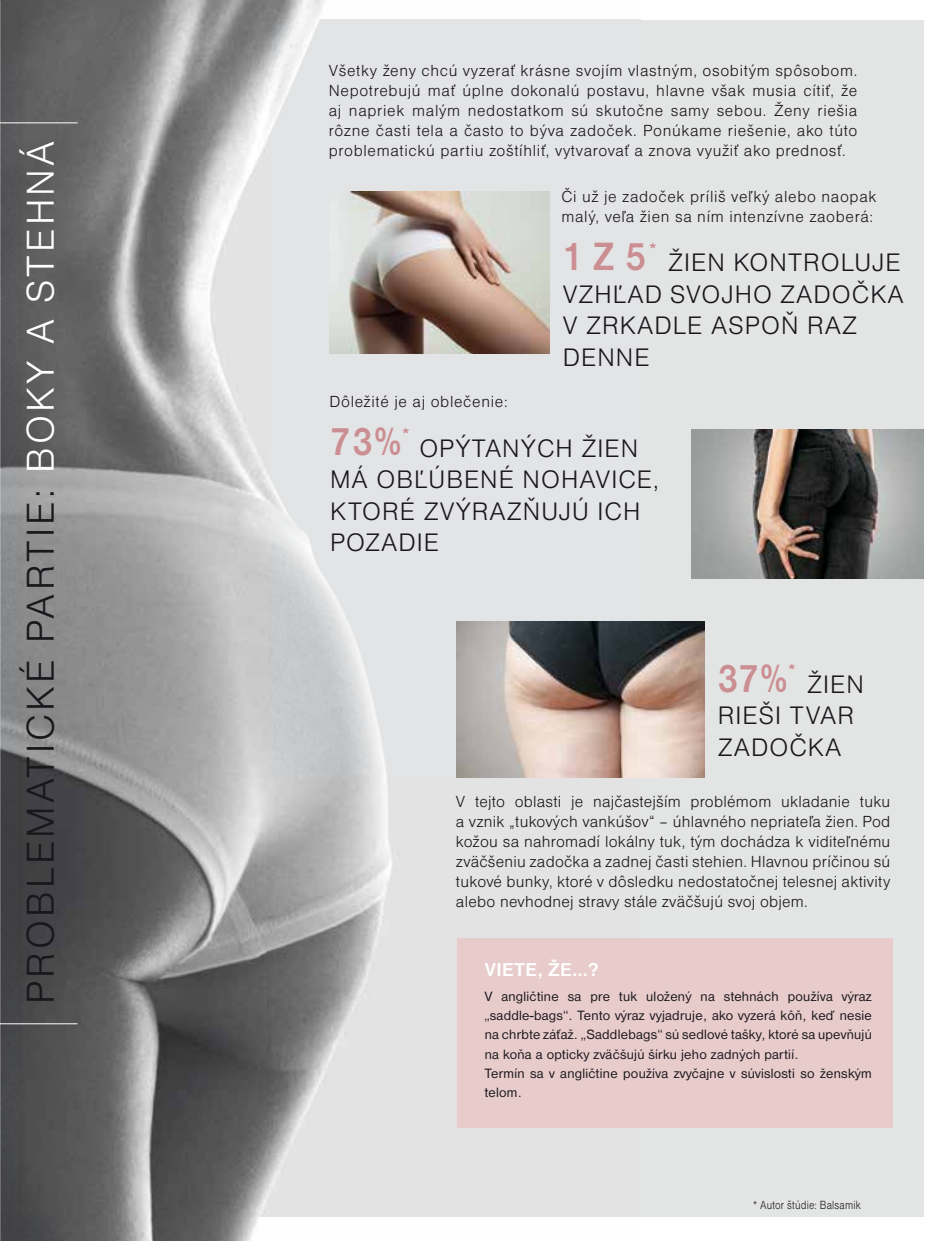
<style>
.page{position:relative;width:943px;height:1241px;background:#fff}
.page>*{position:absolute;margin:0;border:0;box-sizing:border-box;transform-origin:0 0}
.t1{font:700 40.95px "Nimbus San DEE";color:#cb8e92;scale:.85 1}
.t2{font:40.25px "Nimbus San DEE Ligh";letter-spacing:.08em;color:#1a171c}
.t3{font:26.25px/31.5px "Nimbus San DEE Ligh";letter-spacing:.04em;color:#1a171c}
.t4{font:700 19.25px "Nimbus San DEE";letter-spacing:.02em;color:#fff}
.t5{font:16.62px/19.9px "Nimbus San DEE Ligh";letter-spacing:.04em;color:#1a171c;text-align:justify}
.t6{font:700 16.28px "Nimbus San DEE";color:#cb8e92;scale:1.16 1}
.t7{font:14px/19.2px "Nimbus San DEE";letter-spacing:.02em;color:#1a171c}
.t8{font:12.25px "Nimbus San DEE Ligh";letter-spacing:.02em;color:#1a171c;scale:.85 1}
.s1{color:#fff}
</style>
<div class="page">
<div style="left:19px;top:20px;width:904px;height:1196px;background:#e3e4e4"></div>
<img style="left:1px;top:0;width:639px;height:61px">
<img style="left:1px;top:61px;width:57px;height:1179px">
<img style="left:58px;top:1216px;width:582px;height:24px">
<img style="left:19px;top:20px;width:621px;height:1196px">
<img style="left:329px;top:191px;width:220px;height:162px">
<img style="left:691px;top:429px;width:232px;height:149px">
<img style="left:456px;top:621px;width:248px;height:156px">
<div style="left:457px;top:937px;width:435px;height:190px;background:#e8cccc"></div>
<img style="left:0;top:0;width:1px;height:62px">
<img style="left:0;top:61px;width:1px;height:1179px">
<svg style="left:0;top:0;width:12px;height:1px"></svg>
<svg style="left:0;top:1239px;width:12px;height:2px"></svg>
<hr style="left:0;top:122px;width:78px;height:1px;background:#fff">
<hr style="left:0;top:1023px;width:78px;height:1px;background:#fff">
<h2 class="t2" style="left:18px;top:1004px;width:864px;rotate:-90deg">PROBLEMATICKÉ PARTIE: <span class="s1">BOKY A STEHNÁ</span></h2>
<p class="t5" style="left:329px;top:60px;width:530px">Všetky ženy chcú vyzerať krásne svojím vlastným, osobitým spôsobom.<br>Nepotrebujú mať úplne dokonalú postavu, hlavne však musia cítiť, že aj napriek malým nedostatkom sú skutočne samy sebou. Ženy riešia rôzne časti tela a často to býva zadoček. Ponúkame riešenie, ako túto problematickú partiu zoštíhliť, vytvarovať a znova využiť ako prednosť.</p>
<p class="t5" style="left:329px;top:392px;width:180px">Dôležité je aj oblečenie:</p>
<p class="t5" style="left:561px;top:187px;width:316px">Či už je zadoček príliš veľký alebo naopak malý, veľa žien sa ním intenzívne zaoberá:</p>
<h3 class="t3" style="left:562px;top:247px;width:343px;text-indent:105px">ŽIEN KONTROLUJE<br>VZHĽAD SVOJHO ZADOČKA<br>V ZRKADLE ASPOŇ RAZ<br>DENNE</h3>
<h1 class="t1" style="left:561px;top:233px;width:101px">1 Z 5</h1>
<p class="t6" style="left:649px;top:239px;width:8px">*</p>
<h1 class="t1" style="left:329px;top:418px;width:86px">73%</h1>
<p class="t6" style="left:402px;top:424px;width:8px">*</p>
<h3 class="t3" style="left:330px;top:432px;width:330px;text-indent:89px">OPÝTANÝCH ŽIEN<br>MÁ OBĽÚBENÉ NOHAVICE,<br>KTORÉ ZVÝRAZŇUJÚ ICH<br>POZADIE</h3>
<h1 class="t1" style="left:717px;top:654px;width:84px">37%</h1>
<p class="t6" style="left:788px;top:660px;width:8px">*</p>
<h3 class="t3" style="left:717px;top:668px;width:147px;text-indent:89px">ŽIEN<br>RIEŠI TVAR<br>ZADOČKA</h3>
<p class="t5" style="left:456px;top:791px;width:436px">V tejto oblasti je najčastejším problémom ukladanie tuku a vznik „tukových vankúšov“ – úhlavného nepriateľa žien. Pod kožou sa nahromadí lokálny tuk, tým dochádza k viditeľnému zväčšeniu zadočka a zadnej časti stehien. Hlavnou príčinou sú tukové bunky, ktoré v dôsledku nedostatočnej telesnej aktivity alebo nevhodnej stravy stále zväčšujú svoj objem.</p>
<p class="t4" style="left:484px;top:958px;width:115px">VIETE, ŽE...?</p>
<p class="t7" style="left:484px;top:986px;width:388px">V angličtine sa pre tuk uložený na stehnách používa výraz „saddle-bags“. Tento výraz vyjadruje, ako vyzerá kôň, keď nesie na chrbte záťaž. „Saddlebags“ sú sedlové tašky, ktoré sa upevňujú na koňa a opticky zväčšujú šírku jeho zadných partií.<br>Termín sa v angličtine používa zvyčajne v súvislosti so ženským telom.</p>
<p class="t8" style="left:753px;top:1197px;width:128px">* Autor štúdie: Balsamik</p>
</div>
